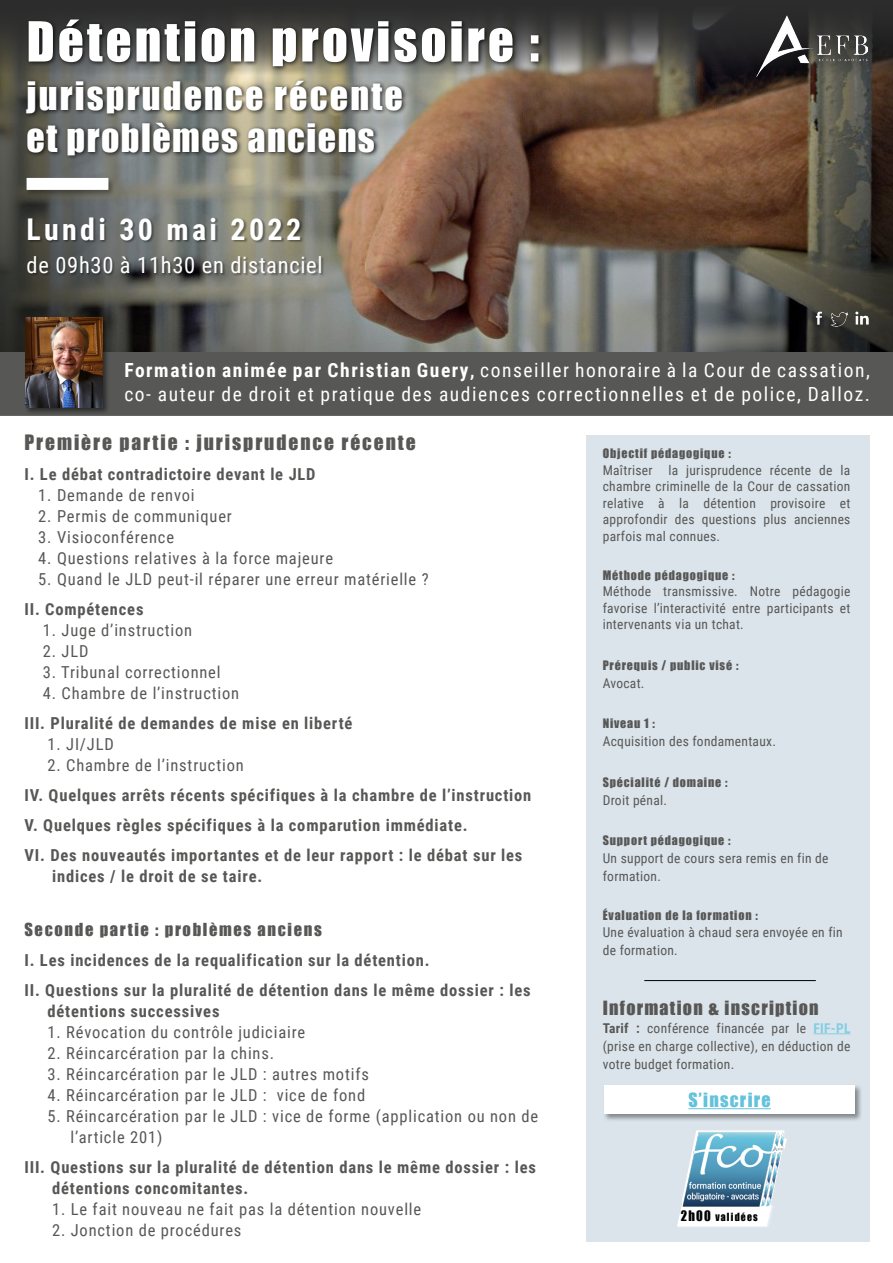
<style>
.page{position:relative;width:893px;height:1263px;background:#fff}
.page>*{position:absolute;margin:0;border:0;box-sizing:border-box;transform-origin:0 0}
.t1{font:51px "Impact";letter-spacing:.06em;color:#fff}
.t2{font:36px/42px "Impact";letter-spacing:.06em;color:#fff}
.t3{font:700 30px "Roboto Condensed";letter-spacing:.11em;color:#fff}
.t4{font:22.5px "Roboto Condensed";letter-spacing:.03em;color:#fff}
.t5{font:19.5px/24px "Roboto Condensed";letter-spacing:.08em;color:#fff}
.t6{font:19.5px "Impact";letter-spacing:.1em;color:#575756}
.t7{font:18px "Impact";letter-spacing:.07em;color:#575756}
.t8{font:18px "Impact";letter-spacing:.07em;color:#64c2db}
.t9{font:16.5px/21px "Roboto Condensed";letter-spacing:.05em;color:#575756}
.t10{font:700 16.5px/30px "Roboto Condensed";letter-spacing:.05em;color:#575756}
.t11{font:16.5px "Impact";letter-spacing:.1em;color:#575756}
.t12{font:13.5px/16.5px "Roboto Condensed";letter-spacing:.02em;color:#575756;text-align:justify}
.t13{font:12px "Impact";letter-spacing:.07em;color:#575756}
.t14{font:10.35px "Impact";letter-spacing:.12em;color:#000;scale:.95 1}
.s1{font-weight:700}
.s2{font-weight:700;font-size:18px}
.s3{font-weight:700;color:#83cee2}
.s4{font-size:13.35px}
</style>
<div class="page">
<div style="left:0;top:0;width:893px;height:415px;background:#575756"></div>
<img style="left:0;top:0;width:893px;height:352px">
<div style="left:24px;top:316px;width:86px;height:99px;background:#000;opacity:.5"></div>
<img style="left:26px;top:318px;width:76px;height:90px">
<div style="left:27px;top:217px;width:297px;height:59px;background:#000;opacity:.39"></div>
<div style="left:25px;top:176px;width:91px;height:21px;background:#000;opacity:.35"></div>
<div style="left:27px;top:178px;width:81px;height:12px;background:#fff"></div>
<div style="left:586px;top:435px;width:284px;height:807px;background:#dbe4eb"></div>
<hr style="left:814px;top:1033px;width:36px;height:1px;background:#83cee2">
<div style="left:677px;top:1205px;width:97px;height:23px;background:#eff3f6"></div>
<svg style="left:677px;top:1130px;width:110px;height:96px"></svg>
<img style="left:853px;top:310px;width:17px;height:14px">
<img style="left:839px;top:303px;width:14px;height:29px">
<img style="left:802px;top:297px;width:37px;height:41px">
<img style="left:756px;top:15px;width:112px;height:61px">
<div style="left:23px;top:17px;width:521px;height:144px;background:#000;opacity:.8"></div>
<hr style="left:644px;top:980px;width:172px;height:1px;background:#000">
<div style="left:603px;top:1084px;width:259px;height:38px;background:#000;opacity:.41"></div>
<div style="left:604px;top:1085px;width:251px;height:29px;background:#fff"></div>
<hr style="left:688px;top:1108px;width:83px;height:1px;background:#64c2db">
<h1 class="t1" style="left:27px;top:2px;width:514px">Détention provisoire :</h1>
<h2 class="t2" style="left:27px;top:73px;width:378px">jurisprudence récente et problèmes anciens</h2>
<h3 class="t3" style="left:27px;top:208px;width:276px">Lundi 30 mai 2022</h3>
<h3 class="t4" style="left:27px;top:249px;width:297px">de 09h30 à 11h30 en distanciel</h3>
<p class="t5" style="left:124px;top:357px;width:747px"><span class="s1">Formation animée par Christian Guery</span><span class="s2">,</span> conseiller honoraire à la Cour de cassation, co- auteur de droit et pratique des audiences correctionnelles et de police, Dalloz.</p>
<p class="t6" style="left:24px;top:427px;width:393px">Première partie : jurisprudence récente</p>
<p class="t10" style="left:24px;top:458px;width:293px">I. Le débat contradictoire devant le JLD</p>
<p class="t9" style="left:38px;top:484px;width:158px">1. Demande de renvoi</p>
<p class="t9" style="left:38px;top:505px;width:195px">2. Permis de communiquer</p>
<p class="t9" style="left:38px;top:526px;width:137px">3. Visioconférence</p>
<p class="t9" style="left:38px;top:547px;width:296px">4. Questions relatives à la force majeure</p>
<p class="t9" style="left:38px;top:568px;width:392px">5. Quand le JLD peut-il réparer une erreur matérielle ?</p>
<p class="t10" style="left:24px;top:593px;width:121px">II. Compétences</p>
<p class="t9" style="left:43px;top:619px;width:151px">1. Juge d’instruction</p>
<p class="t9" style="left:43px;top:640px;width:47px">2. JLD</p>
<p class="t9" style="left:43px;top:661px;width:179px">3. Tribunal correctionnel</p>
<p class="t9" style="left:43px;top:682px;width:198px">4. Chambre de l’instruction</p>
<p class="t10" style="left:24px;top:707px;width:329px">III. Pluralité de demandes de mise en liberté</p>
<p class="t9" style="left:47px;top:733px;width:68px">1. JI/JLD</p>
<p class="t9" style="left:47px;top:754px;width:198px">2. Chambre de l’instruction</p>
<p class="t10" style="left:24px;top:779px;width:508px">IV. Quelques arrêts récents spécifiques à la chambre de l’instruction<br>V. Quelques règles spécifiques à la comparution immédiate.<br>VI. Des nouveautés importantes et de leur rapport : le débat sur les</p>
<p class="t10" style="left:52px;top:860px;width:212px">indices / le droit de se taire.</p>
<p class="t11" style="left:24px;top:916px;width:299px">Seconde partie : problèmes anciens</p>
<p class="t10" style="left:24px;top:944px;width:508px">I. Les incidences de la requalification sur la détention.<br>II. Questions sur la pluralité de détention dans le même dossier : les</p>
<p class="t10" style="left:48px;top:995px;width:173px">détentions successives</p>
<p class="t9" style="left:47px;top:1021px;width:259px">1. Révocation du contrôle judiciaire</p>
<p class="t9" style="left:47px;top:1042px;width:228px">2. Réincarcération par la chins.</p>
<p class="t9" style="left:47px;top:1063px;width:323px">3. Réincarcération par le JLD : autres motifs</p>
<p class="t9" style="left:47px;top:1084px;width:319px">4. Réincarcération par le JLD : vice de fond</p>
<p class="t9" style="left:70px;top:1105px;width:469px;text-indent:-23px">5. Réincarcération par le JLD : vice de forme (application ou non de l’article 201)</p>
<p class="t10" style="left:52px;top:1156px;width:485px;line-height:21px;text-indent:-28px">III. Questions sur la pluralité de détention dans le même dossier : les détentions concomitantes.</p>
<p class="t9" style="left:52px;top:1198px;width:371px">1. Le fait nouveau ne fait pas la détention nouvelle</p>
<p class="t9" style="left:52px;top:1219px;width:191px">2. Jonction de procédures</p>
<p class="t13" style="left:603px;top:444px;width:130px">Objectif pédagogique :</p>
<p class="t12" style="left:603px;top:461px;width:249px">Maîtriser la jurisprudence récente de la chambre criminelle de la Cour de cassation relative à la détention provisoire et approfondir des questions plus anciennes parfois mal connues.</p>
<p class="t13" style="left:603px;top:566px;width:133px">Méthode pédagogique :</p>
<p class="t12" style="left:603px;top:583px;width:249px">Méthode transmissive. Notre pédagogie favorise l’interactivité entre participants et intervenants via un tchat.</p>
<p class="t13" style="left:603px;top:656px;width:137px">Prérequis / public visé :</p>
<p class="t12" style="left:603px;top:674px;width:43px">Avocat.</p>
<p class="t13" style="left:603px;top:714px;width:54px">Niveau 1 :</p>
<p class="t12" style="left:603px;top:733px;width:175px">Acquisition des fondamentaux.</p>
<p class="t13" style="left:603px;top:773px;width:126px">Spécialité / domaine :</p>
<p class="t12" style="left:603px;top:791px;width:66px">Droit pénal.</p>
<p class="t13" style="left:603px;top:831px;width:129px">Support pédagogique :</p>
<p class="t12" style="left:603px;top:849px;width:227px;line-height:18px">Un support de cours sera remis en fin de formation.</p>
<p class="t13" style="left:603px;top:906px;width:157px">Évaluation de la formation :</p>
<p class="t12" style="left:603px;top:922px;width:242px;line-height:18px">Une évaluation à chaud sera envoyée en fin de formation.</p>
<p class="t7" style="left:603px;top:994px;width:217px">Information &amp; inscription</p>
<p class="t12" style="left:603px;top:1018px;width:249px;line-height:18px"><span class="s1">Tarif :</span> conférence financée par le <span class="s3">FIF-PL </span>(prise en charge collective), en déduction de votre budget formation.</p>
<p class="t8" style="left:688px;top:1086px;width:84px">S’inscrire</p>
<p class="t14" style="left:681px;top:1209px;width:82px"><span class="s4">2h00</span> validées</p>
</div>
